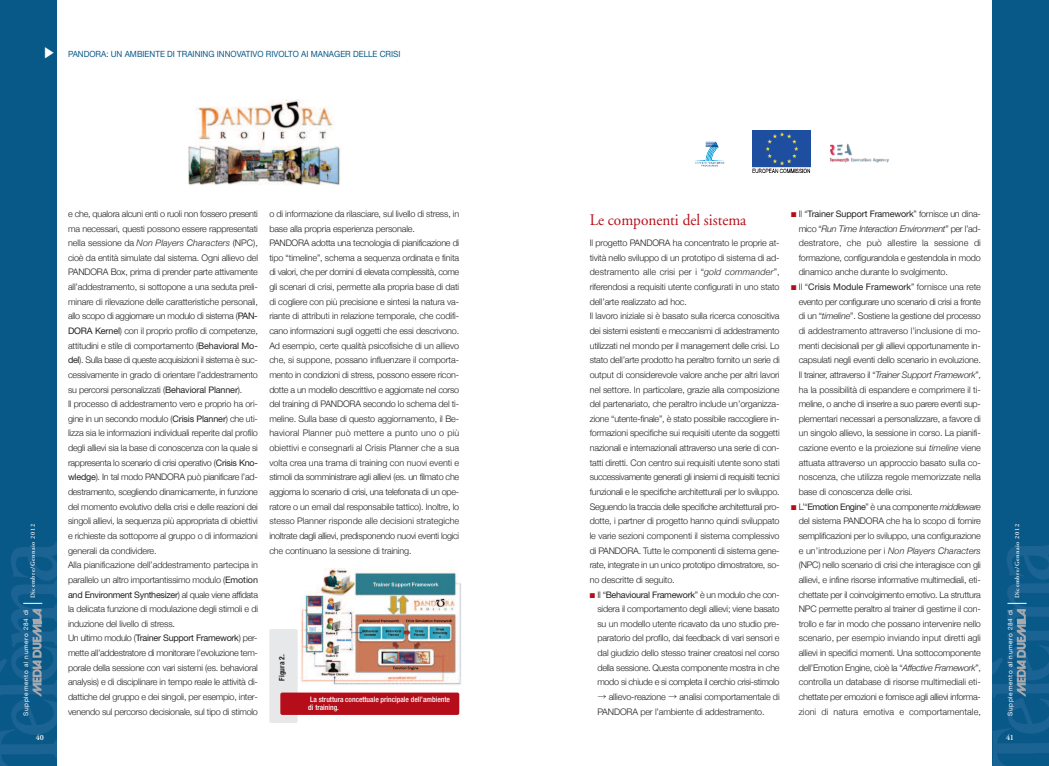
<style>
.page{position:relative;width:1049px;height:766px;background:#fff}
.page>*{position:absolute;margin:0;border:0;box-sizing:border-box;transform-origin:0 0}
.t1{font:16px "Adobe Garamond";color:#b50e1a;scale:.95 1}
.t2{font:300 9px/14.6px "Helvetica Neue";letter-spacing:-.015em;color:#231f20}
.t3{font:8.5px "Helvetica Neue";color:#085888;scale:.95 1}
.t4{font:600 8px "Adobe Garamond";color:#fff}
.t5{font:500 condensed 7.5px/8px "Helvetica Neue";color:#fff}
.t6{font:700 condensed 7.5px "Helvetica Neue";color:#231f20}
.t7{font:6.4px "Helvetica Neue";letter-spacing:.1em;color:#fff}
.t8{font:600 6.2px "Adobe Garamond";letter-spacing:.1em;color:#fff}
.s1{font-style:italic}
.s2{font-weight:400}
.s3{color:#b50e1a}
.s4{font-family:"Hira Kaku Pro W6";font-weight:400}
</style>
<div class="page">
<div style="left:992px;top:0;width:57px;height:765px;background:#085888"></div>
<img style="left:992px;top:545px;width:57px;height:220px">
<svg style="left:1007px;top:603px;width:19px;height:93px"></svg>
<div style="left:0;top:0;width:57px;height:765px;background:#085888"></div>
<img style="left:0;top:542px;width:57px;height:223px">
<svg style="left:23px;top:603px;width:19px;height:93px"></svg>
<img style="left:301px;top:568px;width:160px;height:117px">
<div style="left:269px;top:629px;width:29px;height:93px;background:#e7e8e9;border-radius:2px"></div>
<div style="left:280px;top:692px;width:179px;height:22px;background:#b50e1a;border-radius:2px"></div>
<img style="left:188px;top:100px;width:153px;height:85px">
<img style="left:695px;top:142px;width:30px;height:22px">
<img style="left:752px;top:130px;width:58px;height:42px">
<img style="left:830px;top:144px;width:59px;height:19px">
<p class="t3" style="left:68px;top:49px;width:352px">PANDORA: UN AMBIENTE DI TRAINING INNOVATIVO RIVOLTO AI MANAGER DELLE CRISI</p>
<p class="t8" style="left:31px;top:598px;width:75px;rotate:-90deg">Dicembre/Gennaio 2012</p>
<p class="t7" style="left:22px;top:715px;width:108px;rotate:-90deg">Supplemento al numero 284 di</p>
<p class="t4" style="left:36px;top:734px;width:10px">40</p>
<p class="t2" style="left:68px;top:206px;width:191px">e che, qualora alcuni enti o ruoli non fossero presenti ma necessari, questi possono essere rappresentati nella sessione da <span class="s1">Non Players Characters</span> (NPC), cioè da entità simulate dal sistema. Ogni allievo del PANDORA Box, prima di prender parte attivamente all’addestramento, si sottopone a una seduta preli&shy;minare di rilevazione delle caratteristiche personali, allo scopo di aggiornare un modulo di sistema (<span class="s2">PAN-DORA Kernel</span>) con il proprio profilo di competenze, attitudini e stile di comportamento (<span class="s2">Behavioral Mo&shy;del</span>). Sulla base di queste acquisizioni il sistema è suc&shy;cessivamente in grado di orientare l’addestramento su percorsi personalizzati (<span class="s2">Behavioral Planner</span>).<br>Il processo di addestramento vero e proprio ha ori&shy;gine in un secondo modulo (<span class="s2">Crisis Planner</span>) che uti&shy;lizza sia le informazioni individuali reperite dal profilo degli allievi sia la base di conoscenza con la quale si rappresenta lo scenario di crisi operativo (<span class="s2">Crisis Kno&shy;wledge</span>). In tal modo PANDORA può pianificare l’ad&shy;destramento, scegliendo dinamicamente, in funzione del momento evolutivo della crisi e delle reazioni dei singoli allievi, la sequenza più appropriata di obiettivi e richieste da sottoporre al gruppo o di informazioni generali da condividere.<br>Alla pianificazione dell’addestramento partecipa in parallelo un altro importantissimo modulo (<span class="s2">Emotion and Environment Synthesizer</span>) al quale viene affidata la delicata funzione di modulazione degli stimoli e di induzione del livello di stress.<br>Un ultimo modulo (<span class="s2">Trainer Support Framework</span>) per&shy;mette all’addestratore di monitorare l’evoluzione tem&shy;porale della sessione con vari sistemi (es. behavioral analysis) e di disciplinare in tempo reale le attività di&shy;dattiche del gruppo e dei singoli, per esempio, inter&shy;venendo sul percorso decisionale, sul tipo di stimolo</p>
<p class="t2" style="left:269px;top:206px;width:191px">o di informazione da rilasciare, sul livello di stress, in base alla propria esperienza personale.<br>PANDORA adotta una tecnologia di pianificazione di tipo “timeline”, schema a sequenza ordinata e finita di valori, che per domini di elevata complessità, come gli scenari di crisi, permette alla propria base di dati di cogliere con più precisione e sintesi la natura va&shy;riante di attributi in relazione temporale, che codifi&shy;cano informazioni sugli oggetti che essi descrivono.<br>Ad esempio, certe qualità psicofisiche di un allievo che, si suppone, possano influenzare il comporta&shy;mento in condizioni di stress, possono essere ricon&shy;dotte a un modello descrittivo e aggiornate nel corso del training di PANDORA secondo lo schema del ti&shy;meline. Sulla base di questo aggiornamento, il Be&shy;havioral Planner può mettere a punto uno o più obiettivi e consegnarli al Crisis Planner che a sua volta crea una trama di training con nuovi eventi e stimoli da somministrare agli allievi (es. un filmato che aggiorna lo scenario di crisi, una telefonata di un ope&shy;ratore o un email dal responsabile tattico). Inoltre, lo stesso Planner risponde alle decisioni strategiche inoltrate dagli allievi, predisponendo nuovi eventi logici che continuano la sessione di training.</p>
<p class="t6" style="left:279px;top:680px;width:28px;rotate:-90deg">Figura 2.</p>
<p class="t5" style="left:308px;top:695px;width:143px">La struttura concettuale principale dell’ambiente di training.</p>
<h1 class="t1" style="left:590px;top:213px;width:166px">Le componenti del sistema</h1>
<p class="t2" style="left:590px;top:235px;width:191px">Il progetto PANDORA ha concentrato le proprie at&shy;tività nello sviluppo di un prototipo di sistema di ad&shy;destramento alle crisi per i “<span class="s1">gold commander</span>”, riferendosi a requisiti utente configurati in uno stato dell’arte realizzato ad hoc.<br>Il lavoro iniziale si è basato sulla ricerca conoscitiva dei sistemi esistenti e meccanismi di addestramento utilizzati nel mondo per il management delle crisi. Lo stato dell’arte prodotto ha peraltro fornito un serie di output di considerevole valore anche per altri lavori nel settore. In particolare, grazie alla composizione del partenariato, che peraltro include un’organizza&shy;zione “utente-finale”, è stato possibile raccogliere in&shy;formazioni specifiche sui requisiti utente da soggetti nazionali e internazionali attraverso una serie di con&shy;tatti diretti. Con centro sui requisiti utente sono stati successivamente generati gli insiemi di requisiti tecnici funzionali e le specifiche architetturali per lo sviluppo.<br>Seguendo la traccia delle specifiche architetturali pro&shy;dotte, i partner di progetto hanno quindi sviluppato le varie sezioni componenti il sistema complessivo di PANDORA. Tutte le componenti di sistema gene&shy;rate, integrate in un unico prototipo dimostratore, so&shy;no descritte di seguito.</p>
<p class="t2" style="left:597px;top:586px;width:184px;text-align:justify;text-indent:-8px"><span class="s3">■</span> Il “<span class="s2">Behavioural Framework</span>” è un modulo che con&shy;sidera il comportamento degli allievi; viene basato su un modello utente ricavato da uno studio pre&shy;paratorio del profilo, dai feedback di vari sensori e dal giudizio dello stesso trainer creatosi nel corso della sessione. Questa componente mostra in che modo si chiude e si completa il cerchio crisi-stimolo</p>
<p class="t2" style="left:597px;top:689px;width:184px"><span class="s4">→</span> allievo-reazione <span class="s4">→</span> analisi comportamentale di<br>PANDORA per l’ambiente di addestramento.</p>
<p class="t2" style="left:799px;top:206px;width:184px;text-align:justify;text-indent:-8px"><span class="s3">■</span> Il “<span class="s2">Trainer Support Framework</span>” fornisce un dina&shy;mico “<span class="s1">Run Time Interaction Environment</span>” per l’ad&shy;destratore, che può allestire la sessione di formazione, configurandola e gestendola in modo dinamico anche durante lo svolgimento.</p>
<p class="t2" style="left:799px;top:279px;width:184px;text-align:justify;text-indent:-8px"><span class="s3">■</span> Il “<span class="s2">Crisis Module Framework</span>” fornisce una rete evento per configurare uno scenario di crisi a fronte di un “<span class="s1">timeline</span>”. Sostiene la gestione del processo di addestramento attraverso l’inclusione di mo&shy;menti decisionali per gli allievi opportunamente in&shy;capsulati negli eventi dello scenario in evoluzione.<br>Il trainer, attraverso il “<span class="s1">Trainer Support Framework</span>”, ha la possibilità di espandere e comprimere il ti&shy;meline, o anche di inserire a suo parere eventi sup&shy;plementari necessari a personalizzare, a favore di un singolo allievo, la sessione in corso. La pianifi&shy;cazione evento e la proiezione sui <span class="s1">timeline</span> viene attuata attraverso un approccio basato sulla co&shy;noscenza, che utilizza regole memorizzate nella base di conoscenza delle crisi.</p>
<p class="t2" style="left:799px;top:499px;width:184px;text-align:justify;text-indent:-8px"><span class="s3">■</span> L’“<span class="s2">Emotion Engine</span>” è una componente <span class="s1">middleware </span>del sistema PANDORA che ha lo scopo di fornire semplificazioni per lo sviluppo, una configurazione e un’introduzione per i <span class="s1">Non Players Characters </span>(NPC) nello scenario di crisi che interagisce con gli allievi, e infine risorse informative multimediali, eti&shy;chettate per il coinvolgimento emotivo. La struttura NPC permette peraltro al trainer di gestirne il con&shy;trollo e far in modo che possano intervenire nello scenario, per esempio inviando input diretti agli allievi in specifici momenti. Una sottocomponente dell’Emotion Engine, cioè la “<span class="s1">Affective Framework</span>”, controlla un database di risorse multimediali eti&shy;chettate per emozioni e fornisce agli allievi informa&shy;zioni di natura emotiva e comportamentale,</p>
<p class="t8" style="left:1015px;top:598px;width:75px;rotate:-90deg">Dicembre/Gennaio 2012</p>
<p class="t7" style="left:1006px;top:715px;width:108px;rotate:-90deg">Supplemento al numero 284 di</p>
<p class="t4" style="left:1006px;top:734px;width:9px">41</p>
</div>
